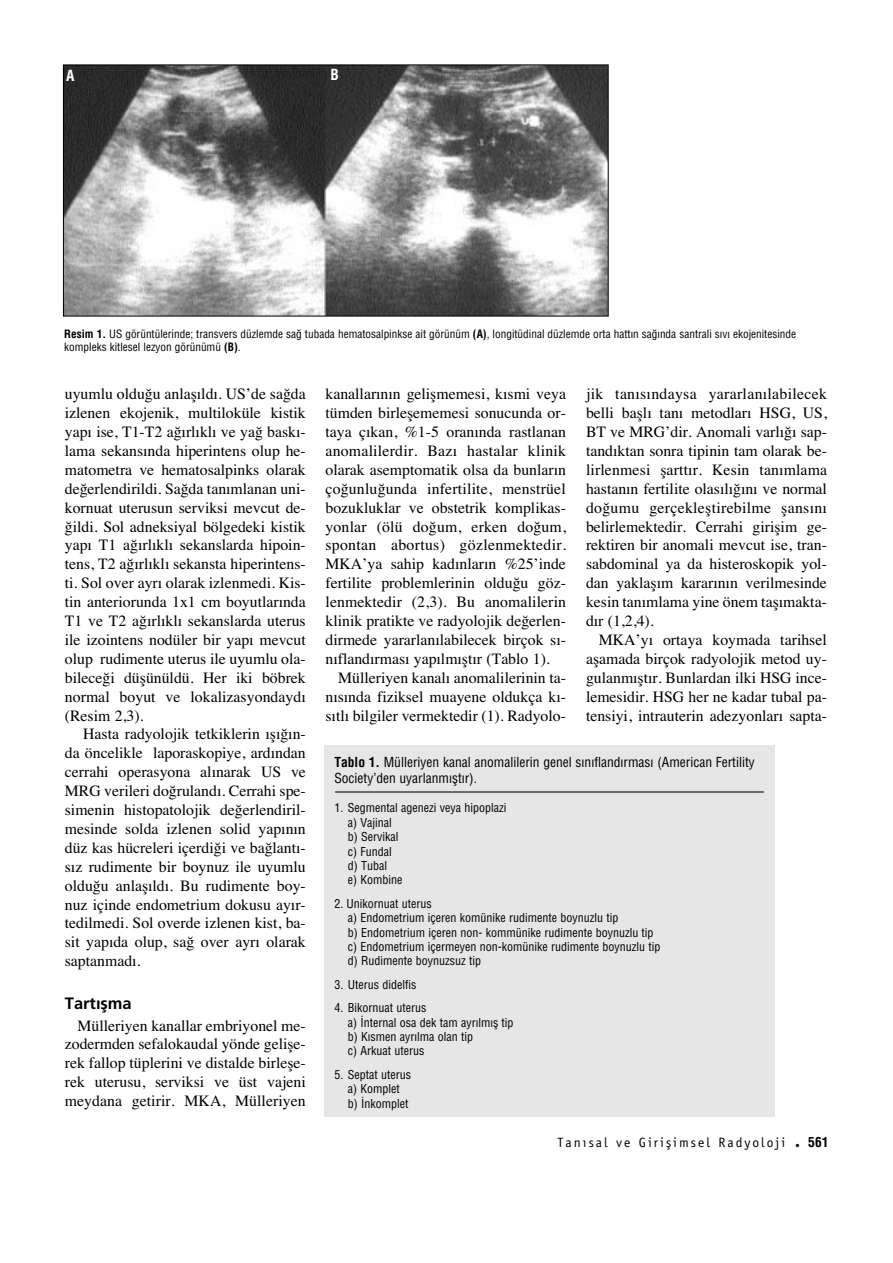
<style>
.page{position:relative;width:893px;height:1263px;background:#fff}
.page>*{position:absolute;margin:0;border:0;box-sizing:border-box;transform-origin:0 0}
.t1{font:700 16.5px "Frutiger";color:#000}
.t2{font:15.75px/18.9px "Times TR Plain";color:#000;text-align:justify}
.t3{font:700 15px "Helvetica Cond";color:#fff}
.t4{font:13.5px/16.2px "Helvetica Cond";color:#000}
.t5{font:13.5px "Officina Sans";letter-spacing:.15em;color:#000}
.t6{font:700 13.5px "Helvetica Cond";color:#000}
.t7{font:12px/14.4px "Helvetica Cond";color:#000}
.t8{font:11.25px/13.5px "Helvetica Cond";color:#000}
.s1{font-weight:700}
</style>
<div class="page">
<img style="left:65px;top:67px;width:541px;height:247px">
<div style="left:63px;top:65px;width:545px;height:251px;border:1px solid #000"></div>
<div style="left:324px;top:745px;width:450px;height:372px;background:#e6e6e6"></div>
<hr style="left:335px;top:791px;width:429px;height:2px;background:#000">
<p class="t3" style="left:66px;top:70px;width:10px">A</p>
<p class="t3" style="left:330px;top:69px;width:10px">B</p>
<p class="t8" style="left:64px;top:328px;width:733px"><span class="s1">Resim 1.</span> US görüntülerinde; transvers düzlemde sa¤ tubada hematosalpinkse ait görünüm <span class="s1">(A)</span>, longitüdinal düzlemde orta hatt›n sa¤›nda santrali s›v› ekojenitesinde kompleks kitlesel lezyon görünümü <span class="s1">(B)</span>.</p>
<p class="t2" style="left:65px;top:386px;width:242px">uyumlu olduğu anlaş›ld›. US’de sağda izlenen ekojenik, multiloküle kistik yap› ise, T1-T2 ağ›rl›kl› ve yağ bask›- lama sekans›nda hiperintens olup he&shy;matometra ve hematosalpinks olarak değerlendirildi. Sağda tan›mlanan uni&shy;kornuat uterusun serviksi mevcut de&shy;ğildi. Sol adneksiyal bölgedeki kistik yap› T1 ağ›rl›kl› sekanslarda hipoin&shy;tens, T2 ağ›rl›kl› sekansta hiperintens&shy;ti. Sol over ayr› olarak izlenmedi. Kis&shy;tin anteriorunda 1x1 cm boyutlar›nda T1 ve T2 ağ›rl›kl› sekanslarda uterus ile izointens nodüler bir yap› mevcut olup rudimente uterus ile uyumlu ola&shy;bileceği düşünüldü. Her iki böbrek normal boyut ve lokalizasyondayd› (Resim 2,3).</p>
<p class="t2" style="left:65px;top:726px;width:242px;text-indent:18px">Hasta radyolojik tetkiklerin ›ş›ğ›n&shy;da öncelikle laporaskopiye, ard›ndan cerrahi operasyona al›narak US ve MRG verileri doğruland›. Cerrahi spe&shy;simenin histopatolojik değerlendiril&shy;mesinde solda izlenen solid yap›n›n düz kas hücreleri içerdiği ve bağlant›- s›z rudimente bir boynuz ile uyumlu olduğu anlaş›ld›. Bu rudimente boy&shy;nuz içinde endometrium dokusu ay›r&shy;tedilmedi. Sol overde izlenen kist, ba&shy;sit yap›da olup, sağ over ayr› olarak saptanmad›.</p>
<p class="t1" style="left:65px;top:996px;width:68px">Tart›flma</p>
<p class="t2" style="left:65px;top:1017px;width:242px;text-indent:13px">Mülleriyen kanallar embriyonel me&shy;zodermden sefalokaudal yönde gelişe&shy;rek fallop tüplerini ve distalde birleşe&shy;rek uterusu, serviksi ve üst vajeni meydana getirir. MKA, Mülleriyen</p>
<p class="t2" style="left:325px;top:386px;width:242px">kanallar›n›n gelişmemesi, k›smi veya tümden birleşememesi sonucunda or&shy;taya ç›kan, %1-5 oran›nda rastlanan anomalilerdir. Baz› hastalar klinik olarak asemptomatik olsa da bunlar›n çoğunluğunda infertilite, menstrüel bozukluklar ve obstetrik komplikas&shy;yonlar (ölü doğum, erken doğum, spontan abortus) gözlenmektedir.<br>MKA’ya sahip kad›nlar›n %25’inde fertilite problemlerinin olduğu göz&shy;lenmektedir (2,3). Bu anomalilerin klinik pratikte ve radyolojik değerlen&shy;dirmede yararlan›labilecek birçok s›- n›fland›rmas› yap›lm›şt›r (Tablo 1).</p>
<p class="t2" style="left:325px;top:670px;width:242px;text-indent:13px">Mülleriyen kanal› anomalilerinin ta&shy;n›s›nda fiziksel muayene oldukça k›- s›tl› bilgiler vermektedir (1). Radyolo-</p>
<p class="t2" style="left:586px;top:386px;width:243px">jik tan›s›ndaysa yararlan›labilecek belli başl› tan› metodlar› HSG, US, BT ve MRG’dir. Anomali varl›ğ› sap&shy;tand›ktan sonra tipinin tam olarak be&shy;lirlenmesi şartt›r. Kesin tan›mlama hastan›n fertilite olas›l›ğ›n› ve normal doğumu gerçekleştirebilme şans›n› belirlemektedir. Cerrahi girişim ge&shy;rektiren bir anomali mevcut ise, tran&shy;sabdominal ya da histeroskopik yol&shy;dan yaklaş›m karar›n›n verilmesinde kesin tan›mlama yine önem taş›makta&shy;d›r (1,2,4).</p>
<p class="t2" style="left:586px;top:632px;width:242px;text-indent:13px">MKA’y› ortaya koymada tarihsel aşamada birçok radyolojik metod uy&shy;gulanm›şt›r. Bunlardan ilki HSG ince&shy;lemesidir. HSG her ne kadar tubal pa&shy;tensiyi, intrauterin adezyonlar› sapta-</p>
<p class="t4" style="left:334px;top:755px;width:422px"><span class="s1">Tablo 1.</span> Mülleriyen kanal anomalilerin genel s›n›fland›rmas› (American Fertility<br>Society’den uyarlanm›flt›r).</p>
<p class="t7" style="left:348px;top:802px;width:160px;text-indent:-14px">1. Segmental agenezi veya hipoplazi a) Vajinal<br>b) Servikal<br>c) Fundal<br>d) Tubal<br>e) Kombine</p>
<p class="t7" style="left:348px;top:898px;width:314px;text-indent:-14px">2. Unikornuat uterus<br>a) Endometrium içeren komünike rudimente boynuzlu tip<br>b) Endometrium içeren non- kommünike rudimente boynuzlu tip c) Endometrium içermeyen non-komünike rudimente boynuzlu tip d) Rudimente boynuzsuz tip</p>
<p class="t7" style="left:334px;top:979px;width:84px">3. Uterus didelfis</p>
<p class="t7" style="left:348px;top:1002px;width:167px;text-indent:-14px">4. Bikornuat uterus<br>a) ‹nternal osa dek tam ayr›lm›fl tip b) K›smen ayr›lma olan tip<br>c) Arkuat uterus</p>
<p class="t7" style="left:348px;top:1069px;width:65px;text-indent:-14px">5. Septat uterus a) Komplet b) ‹nkomplet</p>
<p class="t5" style="left:557px;top:1138px;width:229px">Tan›sal ve Giriflimsel Radyoloji</p>
<p class="t6" style="left:795px;top:1138px;width:34px">● 561</p>
</div>
